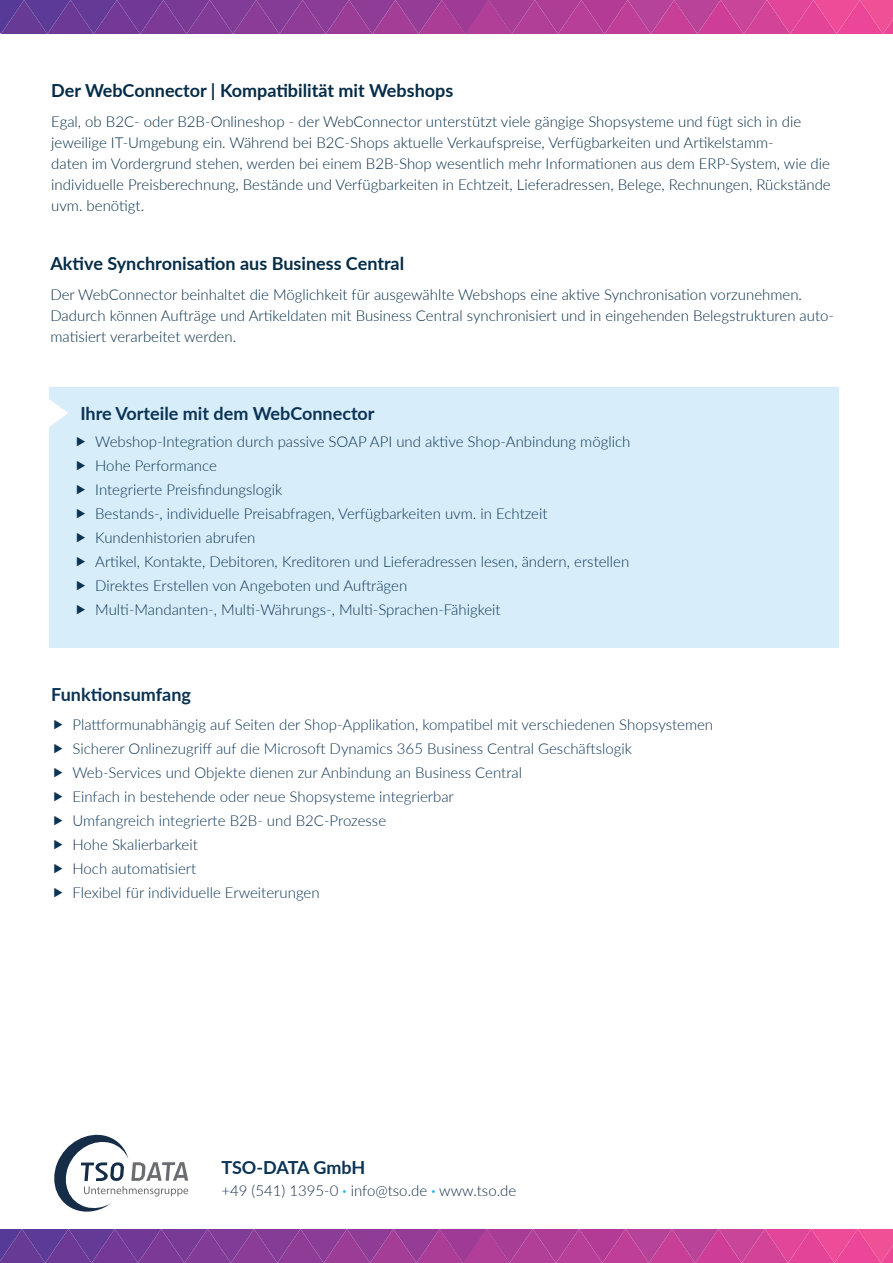
<style>
.page{position:relative;width:893px;height:1263px;background:#fff}
.page>*{position:absolute;margin:0;border:0;box-sizing:border-box;transform-origin:0 0}
.t1{font:700 18px "Lato";color:#052c47}
.t2{font:700 18px "Lato";color:#0b3355}
.t3{font:300 15px/24px "Lato";color:#0b3355}
.t4{font:300 15px/21px "Lato";color:#052c47}
.t5{font:300 15px "Lato";color:#152d47}
.s1{font-weight:700;color:#26b6ea}
</style>
<div class="page">
<div style="left:49px;top:387px;width:790px;height:261px;background:#d7edf9"></div>
<svg style="left:49px;top:399px;width:19px;height:28px"></svg>
<svg style="left:0;top:0;width:893px;height:34px;background:#a33f97"></svg>
<svg style="left:0;top:1229px;width:893px;height:34px;background:#a33f97"></svg>
<svg style="left:54px;top:1135px;width:134px;height:76px"></svg>
<p class="t1" style="left:51px;top:77px;width:404px">Der WebConnector | Kompatibilität mit Webshops</p>
<p class="t4" style="left:51px;top:111px;width:781px">Egal, ob B2C- oder B2B-Onlineshop - der WebConnector unterstützt viele gängige Shopsysteme und fügt sich in die jeweilige IT-Umgebung ein. Während bei B2C-Shops aktuelle Verkaufspreise, Verfügbarkeiten und Artikelstamm-<br>daten im Vordergrund stehen, werden bei einem B2B-Shop wesentlich mehr Informationen aus dem ERP-System, wie die individuelle Preisberechnung, Bestände und Verfügbarkeiten in Echtzeit, Lieferadressen, Belege, Rechnungen, Rückstände uvm. benötigt.</p>
<p class="t1" style="left:50px;top:250px;width:355px">Aktive Synchronisation aus Business Central</p>
<p class="t4" style="left:50px;top:283px;width:785px">Der WebConnector beinhaltet die Möglichkeit für ausgewählte Webshops eine aktive Synchronisation vorzunehmen.<br>Dadurch können Aufträge und Artikeldaten mit Business Central synchronisiert und in eingehenden Belegstrukturen auto&shy;matisiert verarbeitet werden.</p>
<p class="t2" style="left:80px;top:400px;width:296px">Ihre Vorteile mit dem WebConnector</p>
<p class="t3" style="left:95px;top:429px;width:537px">Webshop-Integration durch passive SOAP API und aktive Shop-Anbindung möglich Hohe Performance<br>Integrierte Preisfindungslogik<br>Bestands-, individuelle Preisabfragen, Verfügbarkeiten uvm. in Echtzeit Kundenhistorien abrufen<br>Artikel, Kontakte, Debitoren, Kreditoren und Lieferadressen lesen, ändern, erstellen Direktes Erstellen von Angeboten und Aufträgen<br>Multi-Mandanten-, Multi-Währungs-, Multi-Sprachen-Fähigkeit</p>
<p class="t2" style="left:51px;top:681px;width:141px">Funktionsumfang</p>
<p class="t3" style="left:72px;top:712px;width:642px">Plattformunabhängig auf Seiten der Shop-Applikation, kompatibel mit verschiedenen Shopsystemen Sicherer Onlinezugriff auf die Microsoft Dynamics 365 Business Central Geschäftslogik Web-Services und Objekte dienen zur Anbindung an Business Central<br>Einfach in bestehende oder neue Shopsysteme integrierbar<br>Umfangreich integrierte B2B- und B2C-Prozesse<br>Hohe Skalierbarkeit<br>Hoch automatisiert<br>Flexibel für individuelle Erweiterungen</p>
<p class="t2" style="left:221px;top:1154px;width:146px">TSO-DATA GmbH</p>
<p class="t5" style="left:221px;top:1180px;width:296px">+49 (541) 1395-0 <span class="s1">·</span> info@tso.de <span class="s1">·</span> www.tso.de</p>
</div>
